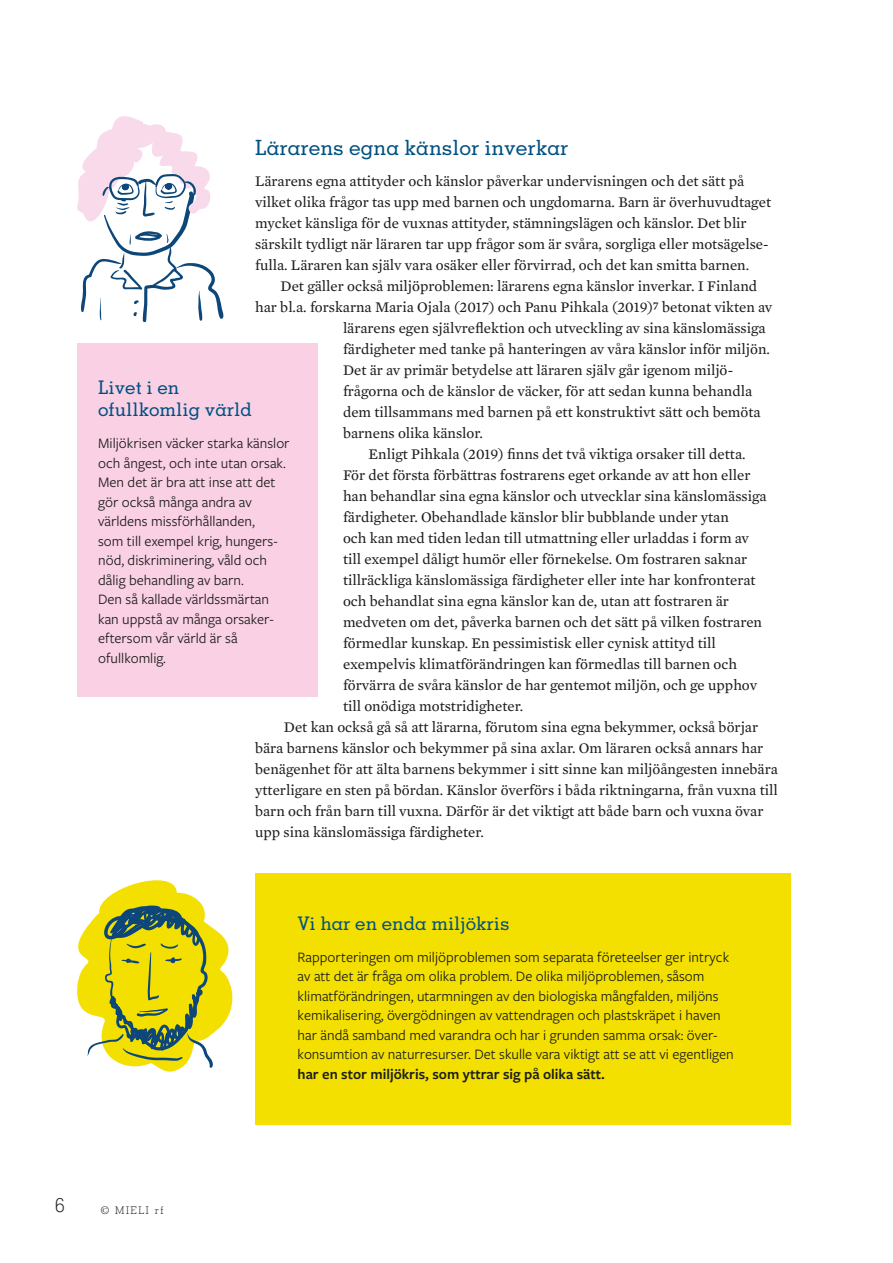
<style>
.page{position:relative;width:893px;height:1263px;background:#fff}
.page>*{position:absolute;margin:0;border:0;box-sizing:border-box;transform-origin:0 0}
.t1{font:500 21px "Memphis SR Pro";color:#005182}
.t2{font:300 19.5px "Memphis LT Std";color:#1d1d1b}
.t3{font:500 18.75px/22.5px "Memphis SR Pro";color:#005182}
.t4{font:15px/21px "Mercury Text G2";color:#1d1d1b}
.t5{font:15px/19.5px "Freight Sans Pro";color:#1d1d1b}
.t6{font:600 15px "Freight Sans Pro";color:#1d1d1b}
.t7{font:300 10.5px "Memphis LT Std";letter-spacing:.15em;color:#1d1d1b}
</style>
<div class="page">
<svg style="left:77px;top:116px;width:147px;height:207px"></svg>
<div style="left:77px;top:343px;width:240px;height:354px;background:#f9d0e4"></div>
<div style="left:255px;top:874px;width:536px;height:251px;background:#f3e000"></div>
<svg style="left:77px;top:880px;width:156px;height:192px"></svg>
<h1 class="t1" style="left:255px;top:134px;width:315px">Lärarens egna känslor inverkar</h1>
<p class="t4" style="left:255px;top:170px;width:517px">Lärarens egna attityder och känslor påverkar undervisningen och det sätt på vilket olika frågor tas upp med barnen och ungdomarna. Barn är överhuvudtaget mycket känsliga för de vuxnas attityder, stämningslägen och känslor. Det blir särskilt tydligt när läraren tar upp frågor som är svåra, sorgliga eller motsägelse&shy;fulla. Läraren kan själv vara osäker eller förvirrad, och det kan smitta barnen.</p>
<p class="t4" style="left:281px;top:275px;width:478px">Det gäller också miljöproblemen: lärarens egna känslor inverkar. I Finland</p>
<p class="t4" style="left:255px;top:296px;width:519px">har bl.a. forskarna Maria Ojala (2017) och Panu Pihkala (2019)7 betonat vikten av</p>
<p class="t4" style="left:343px;top:317px;width:424px">lärarens egen självreflektion och utveckling av sina känslomässiga</p>
<p class="t4" style="left:343px;top:338px;width:429px">färdigheter med tanke på hanteringen av våra känslor inför miljön.</p>
<p class="t4" style="left:343px;top:359px;width:392px">Det är av primär betydelse att läraren själv går igenom miljö-</p>
<p class="t4" style="left:343px;top:380px;width:411px">frågorna och de känslor de väcker, för att sedan kunna behandla</p>
<p class="t4" style="left:343px;top:401px;width:419px">dem tillsammans med barnen på ett konstruktivt sätt och bemöta</p>
<p class="t4" style="left:343px;top:422px;width:142px">barnens olika känslor.</p>
<p class="t4" style="left:369px;top:443px;width:379px">Enligt Pihkala (2019) finns det två viktiga orsaker till detta.</p>
<p class="t4" style="left:343px;top:464px;width:409px">För det första förbättras fostrarens eget orkande av att hon eller</p>
<p class="t4" style="left:343px;top:485px;width:425px">han behandlar sina egna känslor och utvecklar sina känslomässiga</p>
<p class="t4" style="left:343px;top:506px;width:387px">färdigheter. Obehandlade känslor blir bubblande under ytan</p>
<p class="t4" style="left:343px;top:527px;width:408px">och kan med tiden ledan till utmattning eller urladdas i form av</p>
<p class="t4" style="left:343px;top:548px;width:406px">till exempel dåligt humör eller förnekelse. Om fostraren saknar</p>
<p class="t4" style="left:343px;top:569px;width:414px">tillräckliga känslomässiga färdigheter eller inte har konfronterat</p>
<p class="t4" style="left:343px;top:590px;width:388px">och behandlat sina egna känslor kan de, utan att fostraren är</p>
<p class="t4" style="left:343px;top:611px;width:421px">medveten om det, påverka barnen och det sätt på vilken fostraren</p>
<p class="t4" style="left:343px;top:632px;width:374px">förmedlar kunskap. En pessimistisk eller cynisk attityd till</p>
<p class="t4" style="left:343px;top:653px;width:396px">exempelvis klimatförändringen kan förmedlas till barnen och</p>
<p class="t4" style="left:343px;top:674px;width:416px">förvärra de svåra känslor de har gentemot miljön, och ge upphov</p>
<p class="t4" style="left:343px;top:695px;width:182px">till onödiga motstridigheter.</p>
<p class="t4" style="left:284px;top:716px;width:476px">Det kan också gå så att lärarna, förutom sina egna bekymmer, också börjar</p>
<p class="t4" style="left:255px;top:737px;width:510px">bära barnens känslor och bekymmer på sina axlar. Om läraren också annars har</p>
<p class="t4" style="left:255px;top:758px;width:524px">benägenhet för att älta barnens bekymmer i sitt sinne kan miljöångesten innebära</p>
<p class="t4" style="left:255px;top:779px;width:524px">ytterligare en sten på bördan. Känslor överförs i båda riktningarna, från vuxna till</p>
<p class="t4" style="left:255px;top:800px;width:510px">barn och från barn till vuxna. Därför är det viktigt att både barn och vuxna övar</p>
<p class="t4" style="left:255px;top:821px;width:230px">upp sina känslomässiga färdigheter.</p>
<p class="t3" style="left:98px;top:375px;width:155px">Livet i en ofullkomlig värld</p>
<p class="t5" style="left:98px;top:433px;width:193px">Miljökrisen väcker starka känslor och ångest, och inte utan orsak.<br>Men det är bra att inse att det gör också många andra av världens missförhållanden,<br>som till exempel krig, hungers&shy;nöd, diskriminering, våld och dålig behandling av barn.<br>Den så kallade världssmärtan kan uppstå av många orsaker&shy;eftersom vår värld är så ofullkomlig.</p>
<h2 class="t2" style="left:55px;top:1193px;width:11px">6</h2>
<p class="t7" style="left:101px;top:1203px;width:64px">© MIELI rf</p>
<p class="t3" style="left:298px;top:911px;width:213px">Vi har en enda miljökris</p>
<p class="t5" style="left:298px;top:947px;width:438px">Rapporteringen om miljöproblemen som separata företeelser ger intryck av att det är fråga om olika problem. De olika miljöproblemen, såsom klimatförändringen, utarmningen av den biologiska mångfalden, miljöns kemikalisering, övergödningen av vattendragen och plastskräpet i haven har ändå samband med varandra och har i grunden samma orsak: över&shy;konsumtion av naturresurser. Det skulle vara viktigt att se att vi egentligen</p>
<p class="t6" style="left:298px;top:1064px;width:309px">har en stor miljökris, som yttrar sig på olika sätt.</p>
</div>
